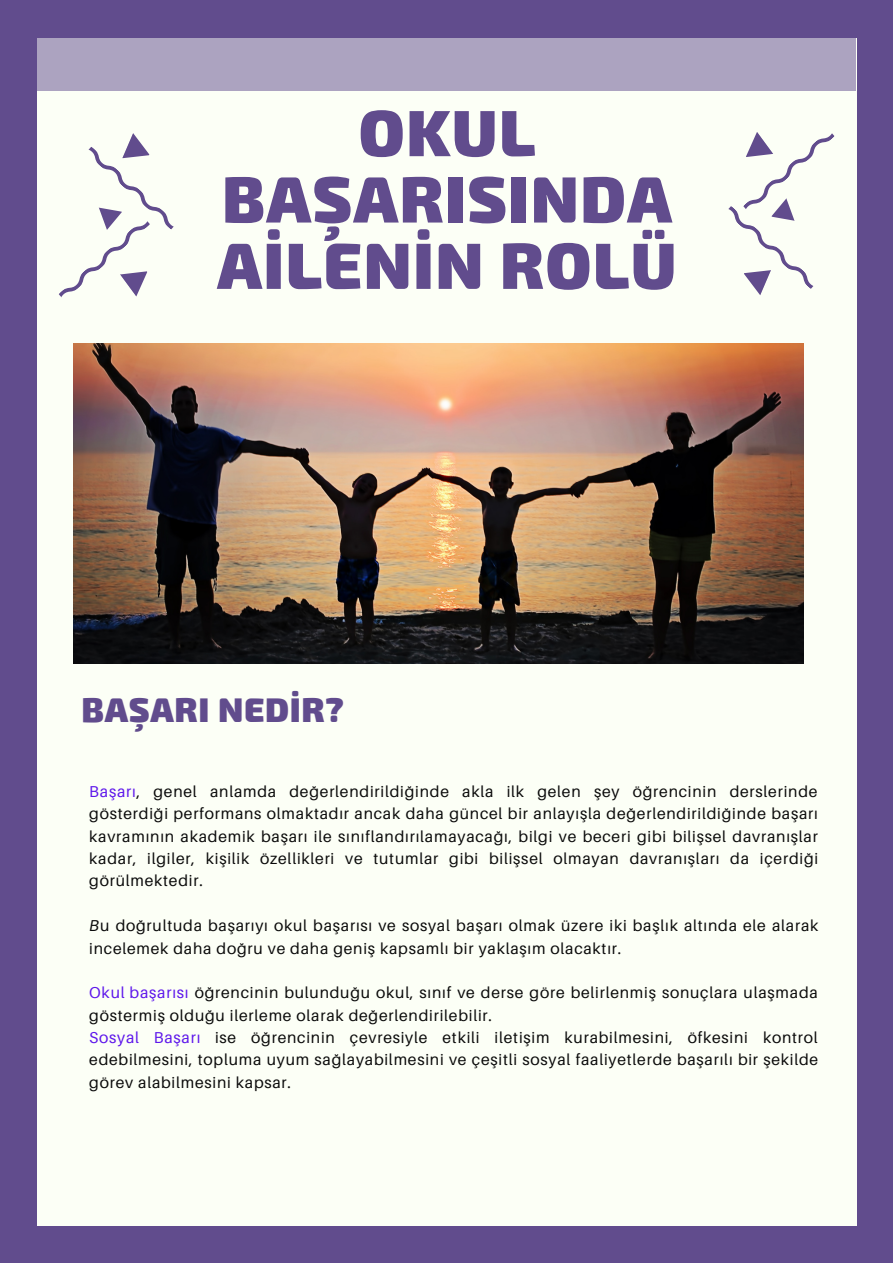
<style>
.page{position:relative;width:893px;height:1264px;background:#fff}
.page>*{position:absolute;margin:0;border:0;box-sizing:border-box;transform-origin:0 0}
.t1{font:900 65.25px/66.3px "Exo 2";letter-spacing:.02em;color:#614c8d;text-align:center}
.t2{font:900 34.35px "Exo 2";letter-spacing:.02em;color:#614c8d}
.t3{font:15.75px/22.4px "Aileron";letter-spacing:.05em;color:#0a0a0a}
.s1{color:#5e17eb}
.s2{font-style:italic}
</style>
<div class="page">
<div style="left:0;top:0;width:892px;height:1262px;background:#614c8d"></div>
<div style="left:37px;top:38px;width:819px;height:1187px;background:#fcfff6"></div>
<div style="left:37px;top:37px;width:819px;height:53px;background:#aca3c0"></div>
<svg style="left:728px;top:132px;width:106px;height:163px"></svg>
<svg style="left:59px;top:133px;width:115px;height:165px"></svg>
<img style="left:73px;top:343px;width:730px;height:321px">
<h1 class="t1" style="left:217px;top:96px;width:461px">OKUL<br>BAŞARISINDA<br>AİLENİN ROLÜ</h1>
<h2 class="t2" style="left:81px;top:687px;width:264px">BAŞARI NEDİR?</h2>
<p class="t3" style="left:89px;top:780px;width:730px;text-align:justify"><span class="s1">Başarı</span>, genel anlamda değerlendirildiğinde akla ilk gelen şey öğrencinin derslerinde gösterdiği performans olmaktadır ancak daha güncel bir anlayışla değerlendirildiğinde başarı kavramının akademik başarı ile sınıflandırılamayacağı, bilgi ve beceri gibi bilişsel davranışlar kadar, ilgiler, kişilik özellikleri ve tutumlar gibi bilişsel olmayan davranışları da içerdiği görülmektedir.</p>
<p class="t3" style="left:89px;top:914px;width:730px"><span class="s2">B</span>u doğrultuda başarıyı okul başarısı ve sosyal başarı olmak üzere iki başlık altında ele alarak incelemek daha doğru ve daha geniş kapsamlı bir yaklaşım olacaktır.</p>
<p class="t3" style="left:89px;top:981px;width:730px"><span class="s1">Okul başarısı</span> öğrencinin bulunduğu okul, sınıf ve derse göre belirlenmiş sonuçlara ulaşmada göstermiş olduğu ilerleme olarak değerlendirilebilir.<br><span class="s1">Sosyal Başarı</span> ise öğrencinin çevresiyle etkili iletişim kurabilmesini, öfkesini kontrol edebilmesini, topluma uyum sağlayabilmesini ve çeşitli sosyal faaliyetlerde başarılı bir şekilde görev alabilmesini kapsar.</p>
</div>
